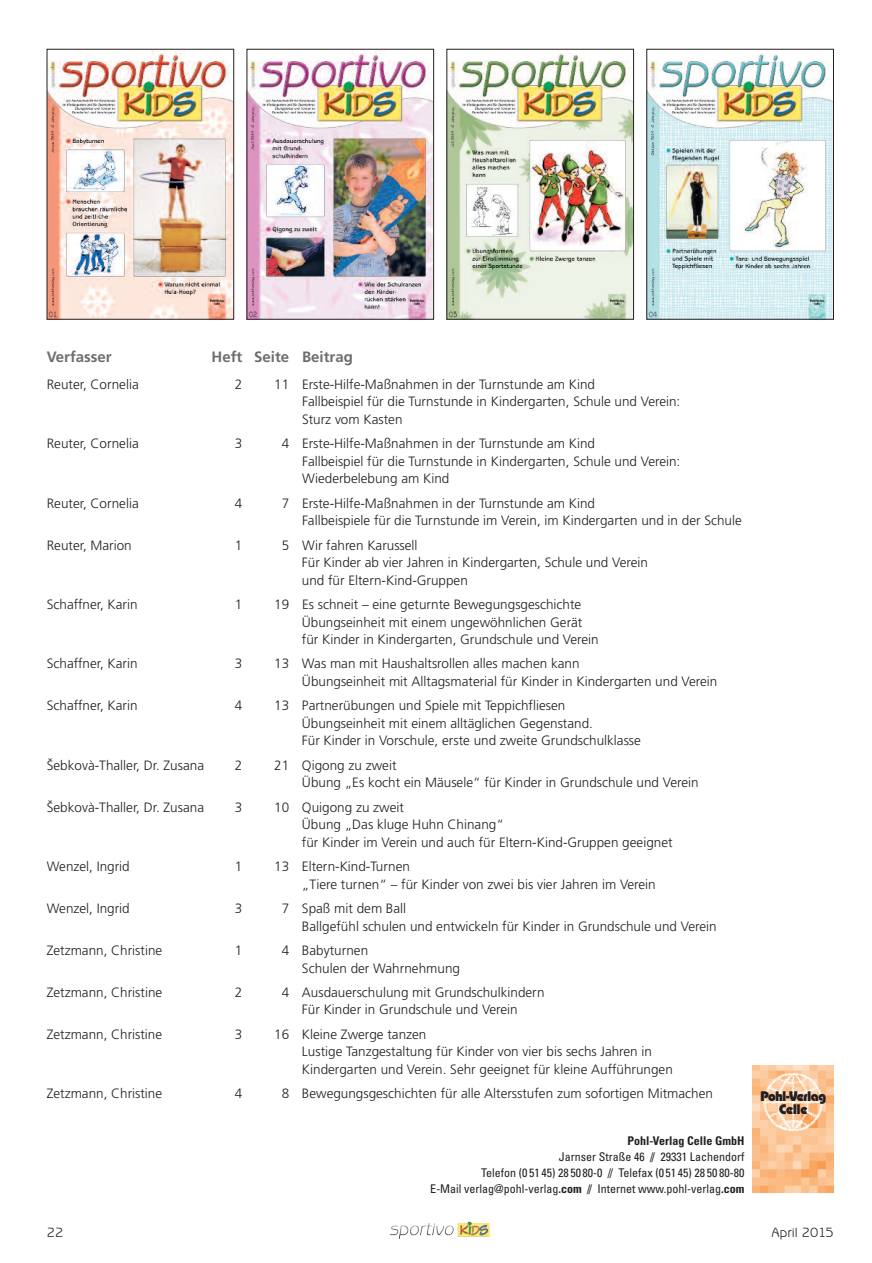
<style>
.page{position:relative;width:872px;height:1263px;background:#fff}
.page>*{position:absolute;margin:0;border:0;box-sizing:border-box;transform-origin:0 0}
.t1{font:700 15px "Frutiger";color:#6c6d70}
.t2{font:700 14.55px/13.6px "Pump EF";letter-spacing:-.02em;color:#231f20;text-align:center}
.t3{font:300 13.5px/17.5px "Frutiger";color:#231f20}
.t4{font:13.5px "Benguiat Gothic";color:#231f20}
.t5{font:condensed 12px/15.8px "Univers";color:#231f20;text-align:right}
.t6{font:700 condensed 12px "Univers";color:#231f20}
.s1{font-weight:700}
</style>
<div class="page">
<img style="left:427px;top:1221px;width:62px;height:16px">
<img style="left:49px;top:51px;width:183px;height:266px">
<div style="left:47px;top:49px;width:187px;height:270px;border:1px solid #231f20"></div>
<img style="left:249px;top:51px;width:183px;height:266px">
<div style="left:247px;top:49px;width:187px;height:270px;border:1px solid #231f20"></div>
<img style="left:448px;top:51px;width:184px;height:266px">
<div style="left:446px;top:49px;width:188px;height:270px;border:1px solid #231f20"></div>
<img style="left:648px;top:54px;width:183px;height:263px">
<div style="left:646px;top:49px;width:187px;height:270px;border:1px solid #231f20"></div>
<img style="left:753px;top:1065px;width:80px;height:128px">
<img style="left:762px;top:1072px;width:61px;height:59px">
<p class="t1" style="left:47px;top:351px;width:67px">Verfasser</p>
<p class="t1" style="left:212px;top:351px;width:143px">Heft Seite Beitrag</p>
<p class="t3" style="left:47px;top:376px;width:93px">Reuter, Cornelia</p>
<p class="t3" style="left:235px;top:376px;width:9px">2</p>
<p class="t3" style="left:302px;top:376px;width:380px;text-indent:-28px">11 Erste-Hilfe-Maßnahmen in der Turnstunde am Kind<br>Fallbeispiel für die Turnstunde in Kindergarten, Schule und Verein:<br>Sturz vom Kasten</p>
<p class="t3" style="left:47px;top:436px;width:93px">Reuter, Cornelia</p>
<p class="t3" style="left:235px;top:436px;width:9px">3</p>
<p class="t3" style="left:302px;top:436px;width:380px;text-indent:-20px">4 Erste-Hilfe-Maßnahmen in der Turnstunde am Kind<br>Fallbeispiel für die Turnstunde in Kindergarten, Schule und Verein:<br>Wiederbelebung am Kind</p>
<p class="t3" style="left:47px;top:495px;width:93px">Reuter, Cornelia</p>
<p class="t3" style="left:235px;top:495px;width:9px">4</p>
<p class="t3" style="left:302px;top:495px;width:441px;text-indent:-20px">7 Erste-Hilfe-Maßnahmen in der Turnstunde am Kind<br>Fallbeispiele für die Turnstunde im Verein, im Kindergarten und in der Schule</p>
<p class="t3" style="left:47px;top:537px;width:87px">Reuter, Marion</p>
<p class="t3" style="left:235px;top:537px;width:9px">1</p>
<p class="t3" style="left:302px;top:537px;width:347px;text-indent:-20px">5 Wir fahren Karussell<br>Für Kinder ab vier Jahren in Kindergarten, Schule und Verein und für Eltern-Kind-Gruppen</p>
<p class="t3" style="left:47px;top:597px;width:92px">Schaffner, Karin</p>
<p class="t3" style="left:235px;top:597px;width:9px">1</p>
<p class="t3" style="left:302px;top:597px;width:298px;text-indent:-28px">19 Es schneit – eine geturnte Bewegungsgeschichte<br>Übungseinheit mit einem ungewöhnlichen Gerät für Kinder in Kindergarten, Grundschule und Verein</p>
<p class="t3" style="left:47px;top:656px;width:92px">Schaffner, Karin</p>
<p class="t3" style="left:235px;top:656px;width:9px">3</p>
<p class="t3" style="left:302px;top:656px;width:417px;text-indent:-28px">13 Was man mit Haushaltsrollen alles machen kann<br>Übungseinheit mit Alltagsmaterial für Kinder in Kindergarten und Verein</p>
<p class="t3" style="left:47px;top:698px;width:92px">Schaffner, Karin</p>
<p class="t3" style="left:235px;top:698px;width:9px">4</p>
<p class="t3" style="left:302px;top:698px;width:340px;text-indent:-28px">13 Partnerübungen und Spiele mit Teppichfliesen<br>Übungseinheit mit einem alltäglichen Gegenstand.<br>Für Kinder in Vorschule, erste und zweite Grundschulklasse</p>
<p class="t3" style="left:47px;top:757px;width:159px">Šebkovà-Thaller, Dr. Zusana</p>
<p class="t3" style="left:235px;top:757px;width:9px">2</p>
<p class="t3" style="left:302px;top:757px;width:398px;text-indent:-28px">21 Qigong zu zweit<br>Übung „Es kocht ein Mäusele“ für Kinder in Grundschule und Verein</p>
<p class="t3" style="left:47px;top:799px;width:159px">Šebkovà-Thaller, Dr. Zusana</p>
<p class="t3" style="left:235px;top:799px;width:9px">3</p>
<p class="t3" style="left:302px;top:799px;width:372px;text-indent:-28px">10 Quigong zu zweit<br>Übung „Das kluge Huhn Chinang“<br>für Kinder im Verein und auch für Eltern-Kind-Gruppen geeignet</p>
<p class="t3" style="left:47px;top:859px;width:84px">Wenzel, Ingrid</p>
<p class="t3" style="left:235px;top:859px;width:9px">1</p>
<p class="t3" style="left:302px;top:859px;width:355px;text-indent:-28px">13 Eltern-Kind-Turnen<br>„Tiere turnen“ – für Kinder von zwei bis vier Jahren im Verein</p>
<p class="t3" style="left:47px;top:901px;width:84px">Wenzel, Ingrid</p>
<p class="t3" style="left:235px;top:901px;width:9px">3</p>
<p class="t3" style="left:302px;top:901px;width:416px;text-indent:-20px">7 Spaß mit dem Ball<br>Ballgefühl schulen und entwickeln für Kinder in Grundschule und Verein</p>
<p class="t3" style="left:47px;top:942px;width:117px">Zetzmann, Christine</p>
<p class="t3" style="left:235px;top:942px;width:9px">1</p>
<p class="t3" style="left:302px;top:942px;width:159px;text-indent:-20px">4 Babyturnen<br>Schulen der Wahrnehmung</p>
<p class="t3" style="left:47px;top:984px;width:117px">Zetzmann, Christine</p>
<p class="t3" style="left:235px;top:984px;width:9px">2</p>
<p class="t3" style="left:282px;top:984px;width:264px;text-align:center">4 Ausdauerschulung mit Grundschulkindern<br>Für Kinder in Grundschule und Verein</p>
<p class="t3" style="left:47px;top:1026px;width:117px">Zetzmann, Christine</p>
<p class="t3" style="left:235px;top:1026px;width:9px">3</p>
<p class="t3" style="left:302px;top:1026px;width:372px;text-indent:-28px">16 Kleine Zwerge tanzen<br>Lustige Tanzgestaltung für Kinder von vier bis sechs Jahren in<br>Kindergarten und Verein. Sehr geeignet für kleine Aufführungen</p>
<p class="t3" style="left:47px;top:1086px;width:117px">Zetzmann, Christine</p>
<p class="t3" style="left:235px;top:1086px;width:9px">4</p>
<p class="t3" style="left:282px;top:1086px;width:433px">8 Bewegungsgeschichten für alle Altersstufen zum sofortigen Mitmachen</p>
<p class="t6" style="left:627px;top:1137px;width:118px">Pohl-Verlag Celle GmbH</p>
<p class="t5" style="left:430px;top:1150px;width:315px">Jarnser Straße 46 // 29331 Lachendorf<br>Telefon (0 51 45) 28 50 80-0 // Telefax (0 51 45) 28 50 80-80<br>E-Mail verlag@pohl-verlag<span class="s1">.com</span> // Internet www.pohl-verlag<span class="s1">.com</span></p>
<p class="t2" style="left:760px;top:1090px;width:67px">Pohl-Verlag<br>Celle</p>
<p class="t4" style="left:47px;top:1227px;width:18px">22</p>
<p class="t4" style="left:771px;top:1227px;width:64px">April 2015</p>
</div>
